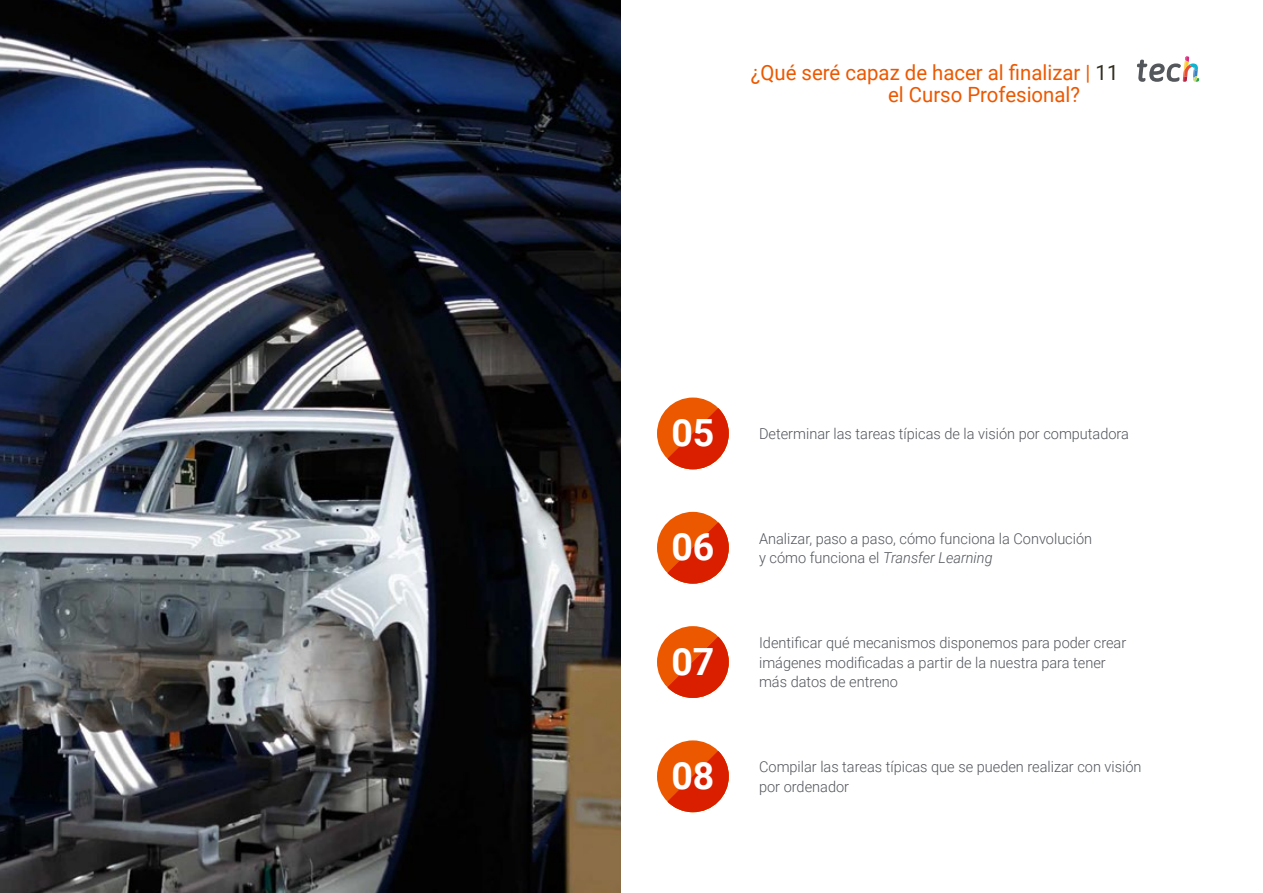
<style>
.page{position:relative;width:1263px;height:893px;background:#fff}
.page>*{position:absolute;margin:0;border:0;box-sizing:border-box;transform-origin:0 0}
.t1{font:700 37.5px "Roboto";color:#fff}
.t2{font:21px/22.5px "Roboto";color:#ec5800}
.t3{font:300 15px/19.5px "Roboto";color:#52555b}
.s1{color:#312e20}
.s2{font-style:italic}
</style>
<div class="page">
<div style="left:657px;top:512px;width:72px;height:72px;background:#ec5800;border-radius:50%"></div>
<svg style="left:667px;top:522px;width:62px;height:62px"></svg>
<div style="left:657px;top:740px;width:72px;height:72px;background:#ec5800;border-radius:50%"></div>
<svg style="left:667px;top:751px;width:62px;height:61px"></svg>
<div style="left:657px;top:626px;width:72px;height:72px;background:#ec5800;border-radius:50%"></div>
<svg style="left:667px;top:637px;width:62px;height:61px"></svg>
<div style="left:657px;top:398px;width:72px;height:71px;background:#ec5800;border-radius:50%"></div>
<svg style="left:667px;top:408px;width:62px;height:61px"></svg>
<img style="left:0;top:0;width:621px;height:893px">
<svg style="left:1137px;top:56px;width:62px;height:26px"></svg>
<h2 class="t2" style="left:888px;top:60px;width:232px;text-indent:-137px">¿Qué seré capaz de hacer al finalizar | <span class="s1">11 </span>el Curso Profesional?</h2>
<h1 class="t1" style="left:671px;top:407px;width:45px">05</h1>
<p class="t3" style="left:759px;top:423px;width:371px">Determinar las tareas típicas de la visión por computadora</p>
<h1 class="t1" style="left:671px;top:521px;width:45px">06</h1>
<p class="t3" style="left:759px;top:528px;width:335px">Analizar, paso a paso, cómo funciona la Convolución y cómo funciona el <span class="s2">Transfer Learning</span></p>
<h1 class="t1" style="left:671px;top:635px;width:45px">07</h1>
<p class="t3" style="left:759px;top:632px;width:369px">Identificar qué mecanismos disponemos para poder crear imágenes modificadas a partir de la nuestra para tener más datos de entreno</p>
<h1 class="t1" style="left:671px;top:749px;width:45px">08</h1>
<p class="t3" style="left:759px;top:756px;width:384px">Compilar las tareas típicas que se pueden realizar con visión por ordenador</p>
</div>
